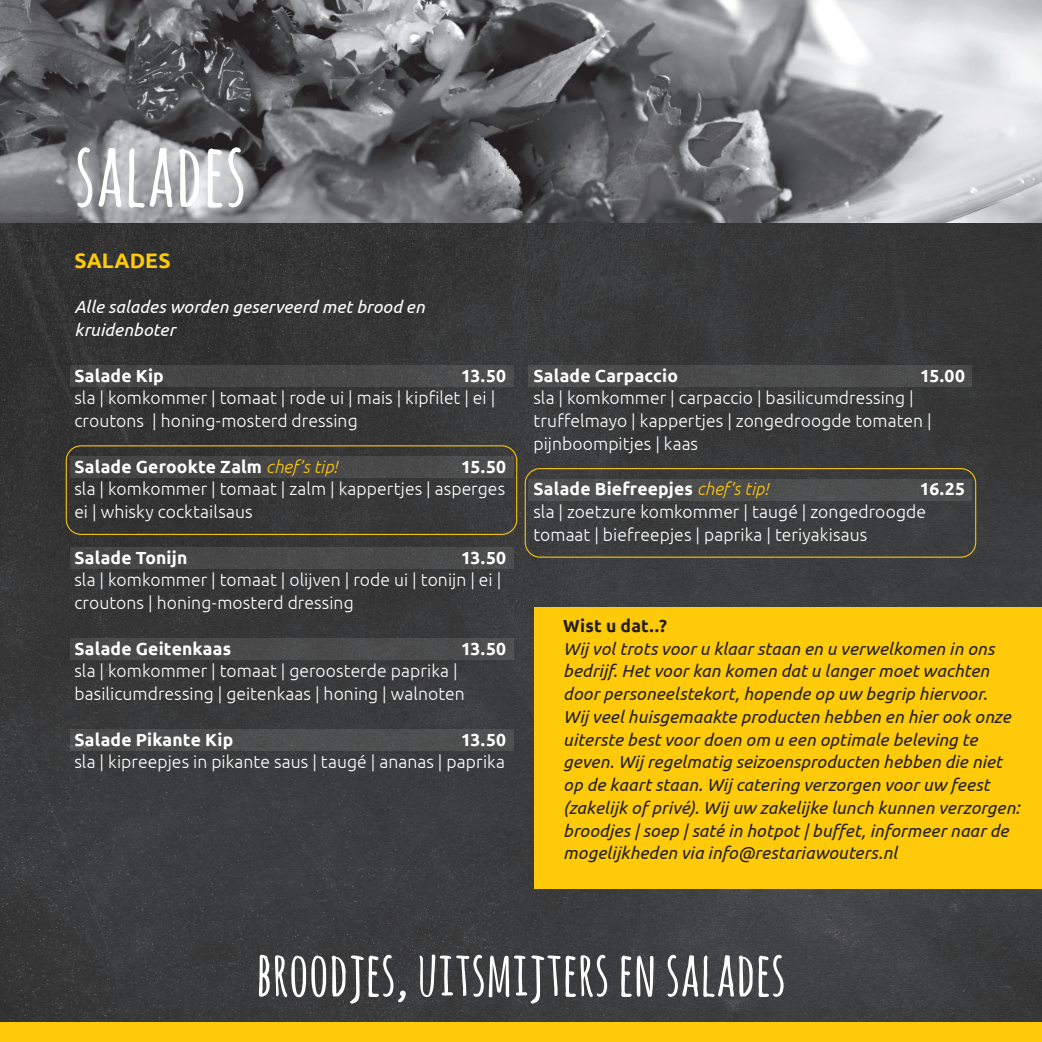
<style>
.page{position:relative;width:1042px;height:1042px;background:#39393a}
.page>*{position:absolute;margin:0;border:0;box-sizing:border-box;transform-origin:0 0}
.GROTE_KOP{font:700 87.5px "Amatic SC";color:#fff}
.t1{font:700 61.25px "Amatic SC";color:#fff}
.Kop{font:700 21px "Ubuntu";letter-spacing:.005em;color:#feca0a}
.body{font:italic 17.5px/22.8px "Ubuntu";letter-spacing:.005em;color:#231f20}
.Tussenkop{font:300 17.5px "Ubuntu";letter-spacing:.005em;color:#fff}
.Tussenkop-2{font:700 17.5px "Ubuntu";letter-spacing:.01em;color:#fff}
.body-2{font:300 17.5px "Ubuntu";letter-spacing:.005em;color:#fff}
.body-3{font:italic 17.5px "Ubuntu";letter-spacing:.005em;color:#fff}
.body-4{font:700 17.5px "Ubuntu";letter-spacing:.01em;color:#231f20}
.s1{font-weight:300;font-style:italic;color:#feca0a}
</style>
<div class="page">
<div style="left:0;top:1022px;width:1042px;height:20px;background:#feca0a"></div>
<div style="left:529px;top:366px;width:443px;height:21px;background:#4b4b4c"></div>
<div style="left:70px;top:730px;width:443px;height:21px;background:#4d4e4f"></div>
<div style="left:529px;top:480px;width:443px;height:21px;background:#4e4f50"></div>
<div style="left:70px;top:366px;width:443px;height:21px;background:#484748"></div>
<div style="left:70px;top:457px;width:443px;height:21px;background:#494849"></div>
<div style="left:70px;top:548px;width:443px;height:21px;background:#494849"></div>
<div style="left:70px;top:639px;width:443px;height:21px;background:#4a4b4c"></div>
<img style="left:0;top:0;width:1042px;height:222px">
<div style="left:525px;top:468px;width:451px;height:90px;border:1px solid #feca0a;border-radius:15px"></div>
<div style="left:66px;top:445px;width:451px;height:90px;border:1px solid #feca0a;border-radius:15px"></div>
<div style="left:535px;top:607px;width:507px;height:281px;background:#feca0a"></div>
<p class="GROTE_KOP" style="left:74px;top:111px;width:174px">SALADES</p>
<p class="Kop" style="left:74px;top:248px;width:98px">SALADES</p>
<p class="body-3" style="left:74px;top:296px;width:352px">Alle salades worden geserveerd met brood en</p>
<p class="body-3" style="left:74px;top:319px;width:102px">kruidenboter</p>
<p class="Tussenkop-2" style="left:74px;top:365px;width:91px">Salade Kip</p>
<p class="Tussenkop-2" style="left:461px;top:365px;width:46px">13.50</p>
<p class="body-2" style="left:74px;top:387px;width:422px">sla | komkommer | tomaat | rode ui | mais | kipfilet | ei |</p>
<p class="body-2" style="left:74px;top:410px;width:285px">croutons | honing-mosterd dressing</p>
<p class="Tussenkop-2" style="left:74px;top:456px;width:265px">Salade Gerookte Zalm <span class="s1">chef’s tip!</span></p>
<p class="Tussenkop-2" style="left:461px;top:456px;width:46px">15.50</p>
<p class="Tussenkop" style="left:74px;top:478px;width:432px">sla | komkommer | tomaat | zalm | kappertjes | asperges</p>
<p class="Tussenkop" style="left:74px;top:501px;width:180px">ei | whisky cocktailsaus</p>
<p class="Tussenkop-2" style="left:74px;top:547px;width:115px">Salade Tonijn</p>
<p class="Tussenkop-2" style="left:461px;top:547px;width:46px">13.50</p>
<p class="Tussenkop" style="left:74px;top:569px;width:428px">sla | komkommer | tomaat | olijven | rode ui | tonijn | ei |</p>
<p class="Tussenkop" style="left:74px;top:592px;width:281px">croutons | honing-mosterd dressing</p>
<p class="Tussenkop-2" style="left:74px;top:638px;width:158px">Salade Geitenkaas</p>
<p class="Tussenkop-2" style="left:461px;top:638px;width:46px">13.50</p>
<p class="Tussenkop" style="left:74px;top:660px;width:385px">sla | komkommer | tomaat | geroosterde paprika |</p>
<p class="Tussenkop" style="left:74px;top:683px;width:392px">basilicumdressing | geitenkaas | honing | walnoten</p>
<p class="Tussenkop-2" style="left:74px;top:729px;width:160px">Salade Pikante Kip</p>
<p class="Tussenkop-2" style="left:461px;top:729px;width:46px">13.50</p>
<p class="Tussenkop" style="left:74px;top:751px;width:432px">sla | kipreepjes in pikante saus | taugé | ananas | paprika</p>
<p class="Tussenkop-2" style="left:533px;top:365px;width:146px">Salade Carpaccio</p>
<p class="Tussenkop-2" style="left:920px;top:365px;width:46px">15.00</p>
<p class="Tussenkop" style="left:533px;top:387px;width:382px">sla | komkommer | carpaccio | basilicumdressing |</p>
<p class="Tussenkop" style="left:533px;top:410px;width:400px">truffelmayo | kappertjes | zongedroogde tomaten |</p>
<p class="Tussenkop" style="left:533px;top:433px;width:166px">pijnboompitjes | kaas</p>
<p class="Tussenkop-2" style="left:533px;top:478px;width:236px">Salade Biefreepjes <span class="s1">chef’s tip!</span></p>
<p class="Tussenkop-2" style="left:920px;top:478px;width:47px">16.25</p>
<p class="Tussenkop" style="left:533px;top:501px;width:394px">sla | zoetzure komkommer | taugé | zongedroogde</p>
<p class="Tussenkop" style="left:533px;top:524px;width:335px">tomaat | biefreepjes | paprika | teriyakisaus</p>
<p class="body-4" style="left:563px;top:615px;width:105px">Wist u dat..?</p>
<p class="body" style="left:563px;top:636px;width:432px">Wij vol trots voor u klaar staan en u verwelkomen in ons bedrijf. Het voor kan komen dat u langer moet wachten door personeelstekort, hopende op uw begrip hiervoor.</p>
<p class="body" style="left:563px;top:705px;width:458px">Wij veel huisgemaakte producten hebben en hier ook onze uiterste best voor doen om u een optimale beleving te geven. Wij regelmatig seizoensproducten hebben die niet op de kaart staan. Wij catering verzorgen voor uw feest (zakelijk of privé). Wij uw zakelijke lunch kunnen verzorgen: broodjes | soep | saté in hotpot | buffet, informeer naar de mogelijkheden via info@restariawouters.nl</p>
<p class="t1" style="left:256px;top:929px;width:531px">BROODJES, UITSMIJTERS EN SALADES</p>
</div>
